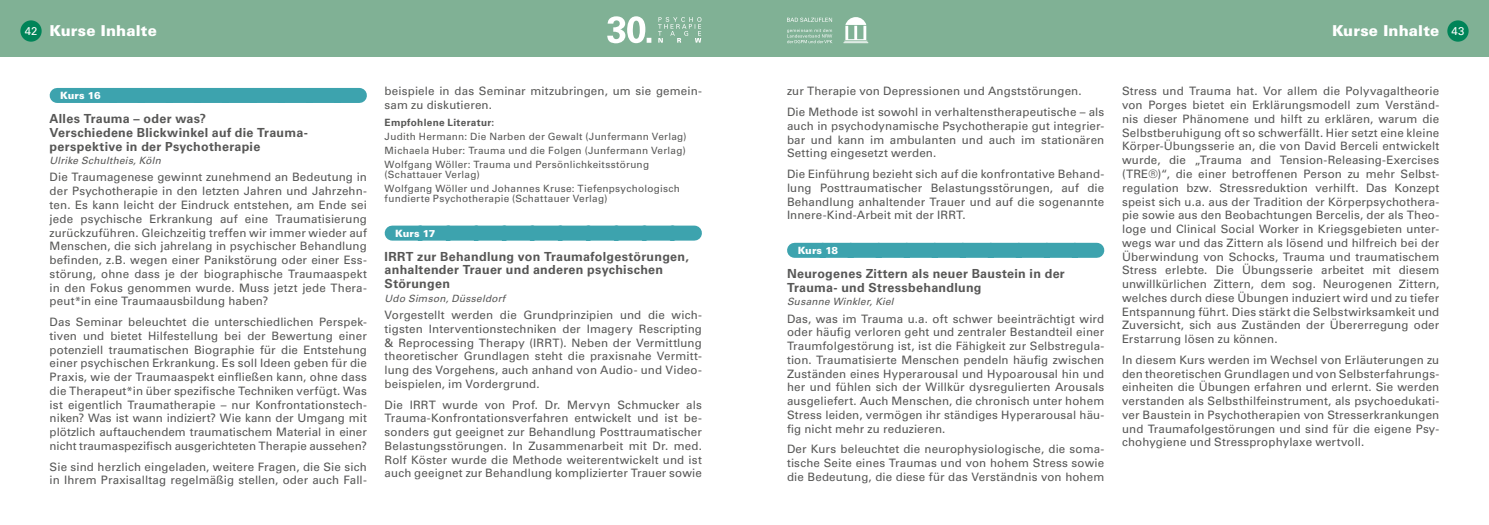
<style>
.page{position:relative;width:1489px;height:525px;background:#fff}
.page>*{position:absolute;margin:0;border:0;box-sizing:border-box;transform-origin:0 0}
.t1{font:900 15px "Univers LT Std";letter-spacing:.01em;color:#fff}
.t2{font:700 12.5px/13.8px "Univers LT Std";letter-spacing:.02em;color:#575756}
.t3{font:11.5px/13.8px "Univers LT Std";letter-spacing:.01em;color:#575756;text-align:justify}
.t4{font:11.25px "Univers LT Std";color:#fff}
.t5{font:10px/13.8px "Univers LT Std";letter-spacing:.025em;color:#575756;text-align:justify}
.t6{font:italic 10px "Univers LT Std";letter-spacing:.025em;color:#575756}
.t7{font:700 10px "Univers LT Std";letter-spacing:.03em;color:#575756}
.t8{font:900 10px "Univers LT Std";letter-spacing:-.005em;color:#fff}
</style>
<div class="page">
<div style="left:0;top:0;width:744px;height:57px;background:#80b195"></div>
<svg style="left:607px;top:16px;width:94px;height:27px"></svg>
<div style="left:744px;top:0;width:744px;height:57px;background:#80b195"></div>
<svg style="left:787px;top:17px;width:81px;height:26px"></svg>
<div style="left:1447px;top:20px;width:21px;height:22px;background:#008458;border-radius:50%"></div>
<div style="left:20px;top:20px;width:22px;height:22px;background:#008458;border-radius:50%"></div>
<div style="left:57px;top:88px;width:302px;height:15px;background:#3da3ae"></div>
<div style="left:392px;top:225px;width:302px;height:15px;background:#3da3ae"></div>
<div style="left:794px;top:243px;width:302px;height:15px;background:#3da3ae"></div>
<h1 class="t1" style="left:50px;top:21px;width:109px">Kurse Inhalte</h1>
<h1 class="t1" style="left:1331px;top:21px;width:109px">Kurse Inhalte</h1>
<p class="t4" style="left:25px;top:24px;width:14px">42</p>
<p class="t4" style="left:1451px;top:24px;width:14px">43</p>
<p class="t8" style="left:60px;top:89px;width:42px">Kurs 16</p>
<p class="t2" style="left:50px;top:112px;width:260px">Alles Trauma – oder was?<br>Verschiedene Blickwinkel auf die Trauma&shy;perspektive in der Psychotherapie</p>
<p class="t6" style="left:50px;top:155px;width:113px">Ulrike Schultheis, Köln</p>
<p class="t3" style="left:50px;top:170px;width:319px">Die Traumagenese gewinnt zunehmend an Bedeutung in der Psychotherapie in den letzten Jahren und Jahrzehn&shy;ten. Es kann leicht der Eindruck entstehen, am Ende sei jede psychische Erkrankung auf eine Traumatisierung zurückzuführen. Gleichzeitig treffen wir immer wieder auf Menschen, die sich jahrelang in psychischer Behandlung befinden, z.B. wegen einer Panikstörung oder einer Ess&shy;störung, ohne dass je der biographische Traumaaspekt in den Fokus genommen wurde. Muss jetzt jede Thera&shy;peut*in eine Traumaausbildung haben?</p>
<p class="t3" style="left:50px;top:315px;width:319px">Das Seminar beleuchtet die unterschiedlichen Perspek&shy;tiven und bietet Hilfestellung bei der Bewertung einer potenziell traumatischen Biographie für die Entstehung einer psychischen Erkrankung. Es soll Ideen geben für die Praxis, wie der Traumaaspekt einfließen kann, ohne dass die Therapeut*in über spezifische Techniken verfügt. Was ist eigentlich Traumatherapie – nur Konfrontationstech&shy;niken? Was ist wann indiziert? Wie kann der Umgang mit plötzlich auftauchendem traumatischem Material in einer nicht traumaspezifisch ausgerichteten Therapie aussehen?</p>
<p class="t3" style="left:50px;top:459px;width:319px">Sie sind herzlich eingeladen, weitere Fragen, die Sie sich in Ihrem Praxisalltag regelmäßig stellen, oder auch Fall-</p>
<p class="t3" style="left:384px;top:84px;width:319px">beispiele in das Seminar mitzubringen, um sie gemein&shy;sam zu diskutieren.</p>
<p class="t7" style="left:384px;top:117px;width:111px">Empfohlene Literatur:</p>
<p class="t5" style="left:384px;top:130px;width:303px">Judith Hermann: Die Narben der Gewalt (Junfermann Verlag)<br>Michaela Huber: Trauma und die Folgen (Junfermann Verlag)<br>Wolfgang Wöller: Trauma und Persönlichkeitsstörung</p>
<p class="t5" style="left:384px;top:167px;width:297px">(Schattauer Verlag)<br>Wolfgang Wöller und Johannes Kruse: Tiefenpsychologisch</p>
<p class="t5" style="left:384px;top:192px;width:224px">fundierte Psychotherapie (Schattauer Verlag)</p>
<p class="t8" style="left:395px;top:226px;width:42px">Kurs 17</p>
<p class="t2" style="left:384px;top:249px;width:306px">IRRT zur Behandlung von Traumafolgestörungen, anhaltender Trauer und anderen psychischen<br>Störungen</p>
<p class="t6" style="left:384px;top:292px;width:122px">Udo Simson, Düsseldorf</p>
<p class="t3" style="left:384px;top:308px;width:319px">Vorgestellt werden die Grundprinzipien und die wich&shy;tigsten Interventionstechniken der Imagery Rescripting &amp; Reprocessing Therapy (IRRT). Neben der Vermittlung theoretischer Grundlagen steht die praxisnahe Vermitt&shy;lung des Vorgehens, auch anhand von Audio- und Video&shy;beispielen, im Vordergrund.</p>
<p class="t3" style="left:384px;top:397px;width:319px">Die IRRT wurde von Prof. Dr. Mervyn Schmucker als Trauma-Konfrontationsverfahren entwickelt und ist be&shy;sonders gut geeignet zur Behandlung Posttraumatischer Belastungsstörungen. In Zusammenarbeit mit Dr. med.<br>Rolf Köster wurde die Methode weiterentwickelt und ist auch geeignet zur Behandlung komplizierter Trauer sowie</p>
<p class="t3" style="left:787px;top:81px;width:319px;line-height:20.6px">zur Therapie von Depressionen und Angststörungen.<br>Die Methode ist sowohl in verhaltenstherapeutische – als</p>
<p class="t3" style="left:787px;top:119px;width:319px">auch in psychodynamische Psychotherapie gut integrier&shy;bar und kann im ambulanten und auch im stationären Setting eingesetzt werden.</p>
<p class="t3" style="left:787px;top:167px;width:319px">Die Einführung bezieht sich auf die konfrontative Behand&shy;lung Posttraumatischer Belastungsstörungen, auf die Behandlung anhaltender Trauer und auf die sogenannte Innere-Kind-Arbeit mit der IRRT.</p>
<p class="t8" style="left:797px;top:244px;width:42px">Kurs 18</p>
<p class="t2" style="left:787px;top:266px;width:279px">Neurogenes Zittern als neuer Baustein in der<br>Trauma- und Stressbehandlung</p>
<p class="t6" style="left:787px;top:296px;width:108px">Susanne Winkler, Kiel</p>
<p class="t3" style="left:787px;top:311px;width:319px">Das, was im Trauma u.a. oft schwer beeinträchtigt wird oder häufig verloren geht und zentraler Bestandteil einer Traumfolgestörung ist, ist die Fähigkeit zur Selbstregula&shy;tion. Traumatisierte Menschen pendeln häufig zwischen Zuständen eines Hyperarousal und Hypoarousal hin und her und fühlen sich der Willkür dysregulierten Arousals ausgeliefert. Auch Menschen, die chronisch unter hohem Stress leiden, vermögen ihr ständiges Hyperarousal häu&shy;fig nicht mehr zu reduzieren.</p>
<p class="t3" style="left:787px;top:442px;width:319px">Der Kurs beleuchtet die neurophysiologische, die soma&shy;tische Seite eines Traumas und von hohem Stress sowie die Bedeutung, die diese für das Verständnis von hohem</p>
<p class="t3" style="left:1121px;top:84px;width:319px">Stress und Trauma hat. Vor allem die Polyvagaltheorie von Porges bietet ein Erklärungsmodell zum Verständ&shy;nis dieser Phänomene und hilft zu erklären, warum die Selbstberuhigung oft so schwerfällt. Hier setzt eine kleine Körper-Übungsserie an, die von David Berceli entwickelt wurde, die „Trauma and Tension-Releasing-Exercises (TRE®)“, die einer betroffenen Person zu mehr Selbst&shy;regulation bzw. Stressreduktion verhilft. Das Konzept speist sich u.a. aus der Tradition der Körperpsychothera&shy;pie sowie aus den Beobachtungen Bercelis, der als Theo&shy;loge und Clinical Social Worker in Kriegsgebieten unter&shy;wegs war und das Zittern als lösend und hilfreich bei der Überwindung von Schocks, Trauma und traumatischem Stress erlebte. Die Übungsserie arbeitet mit diesem unwillkürlichen Zittern, dem sog. Neurogenen Zittern, welches durch diese Übungen induziert wird und zu tiefer Entspannung führt. Dies stärkt die Selbstwirksamkeit und Zuversicht, sich aus Zuständen der Übererregung oder Erstarrung lösen zu können.</p>
<p class="t3" style="left:1121px;top:353px;width:319px">In diesem Kurs werden im Wechsel von Erläuterungen zu den theoretischen Grundlagen und von Selbsterfahrungs&shy;einheiten die Übungen erfahren und erlernt. Sie werden verstanden als Selbsthilfeinstrument, als psychoedukati&shy;ver Baustein in Psychotherapien von Stresserkrankungen und Traumafolgestörungen und sind für die eigene Psy&shy;chohygiene und Stressprophylaxe wertvoll.</p>
</div>
